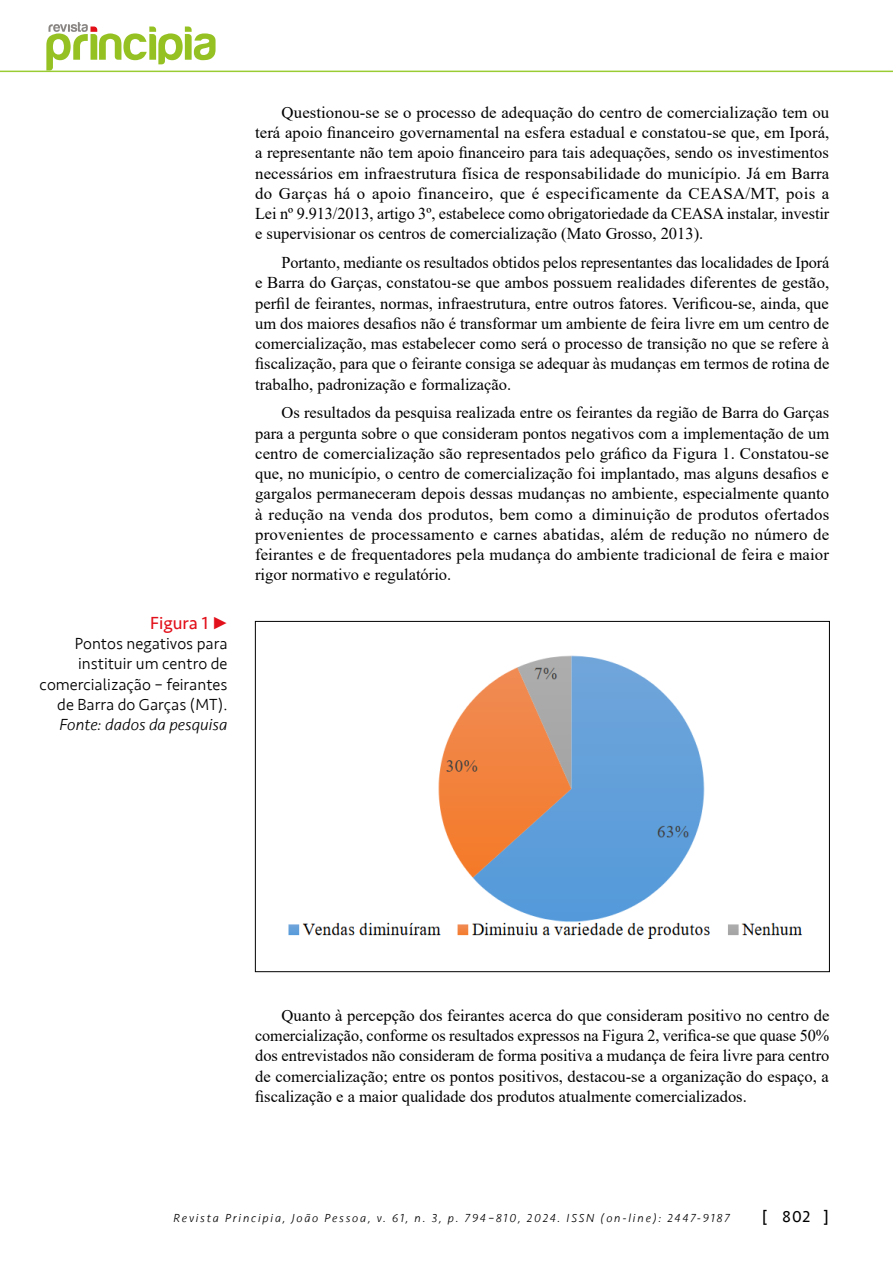
<style>
.page{position:relative;width:893px;height:1263px;background:#fff}
.page>*{position:absolute;margin:0;border:0;box-sizing:border-box;transform-origin:0 0}
.t1{font:18px "Seravek";color:#e2101a}
.t2{font:16.5px/20.2px "Times New Roman";color:#000;text-align:justify}
.t3{font:300 16.5px/20.2px "Seravek";color:#000;text-align:right}
.t4{font:italic 300 16.5px "Seravek";color:#000}
.t5{font:16.5px "Seravek";color:#000}
.t6{font:italic 300 12px "Seravek";letter-spacing:.15em;color:#000}
</style>
<div class="page">
<hr style="left:0;top:71px;width:893px;height:1px;background:#9c3">
<img style="left:288px;top:655px;width:515px;height:284px">
<svg style="left:46px;top:22px;width:170px;height:49px"></svg>
<p class="t1" style="left:150px;top:609px;width:79px">Figura 1 •</p>
<p class="t3" style="left:40px;top:634px;width:189px">Pontos negativos para instituir um centro de comercialização – feirantes de Barra do Garças (MT).</p>
<p class="t4" style="left:60px;top:715px;width:169px">Fonte: dados da pesquisa</p>
<p class="t2" style="left:255px;top:102px;width:576px;text-indent:26px">Questionou-se se o processo de adequação do centro de comercialização tem ou terá apoio financeiro governamental na esfera estadual e constatou-se que, em Iporá, a representante não tem apoio financeiro para tais adequações, sendo os investimentos necessários em infraestrutura física de responsabilidade do município. Já em Barra do Garças há o apoio financeiro, que é especificamente da CEASA/MT, pois a Lei nº 9.913/2013, artigo 3º, estabelece como obrigatoriedade da CEASA instalar, investir e supervisionar os centros de comercialização (Mato Grosso, 2013).</p>
<p class="t2" style="left:255px;top:252px;width:576px;text-indent:26px">Portanto, mediante os resultados obtidos pelos representantes das localidades de Iporá e Barra do Garças, constatou-se que ambos possuem realidades diferentes de gestão, perfil de feirantes, normas, infraestrutura, entre outros fatores. Verificou-se, ainda, que um dos maiores desafios não é transformar um ambiente de feira livre em um centro de comercialização, mas estabelecer como será o processo de transição no que se refere à fiscalização, para que o feirante consiga se adequar às mudanças em termos de rotina de trabalho, padronização e formalização.</p>
<p class="t2" style="left:255px;top:402px;width:576px;text-indent:26px">Os resultados da pesquisa realizada entre os feirantes da região de Barra do Garças para a pergunta sobre o que consideram pontos negativos com a implementação de um centro de comercialização são representados pelo gráfico da Figura 1. Constatou-se que, no município, o centro de comercialização foi implantado, mas alguns desafios e gargalos permaneceram depois dessas mudanças no ambiente, especialmente quanto à redução na venda dos produtos, bem como a diminuição de produtos ofertados provenientes de processamento e carnes abatidas, além de redução no número de feirantes e de frequentadores pela mudança do ambiente tradicional de feira e maior rigor normativo e regulatório.</p>
<p class="t2" style="left:255px;top:1005px;width:576px;text-indent:26px">Quanto à percepção dos feirantes acerca do que consideram positivo no centro de comercialização, conforme os resultados expressos na Figura 2, verifica-se que quase 50% dos entrevistados não consideram de forma positiva a mudança de feira livre para centro de comercialização; entre os pontos positivos, destacou-se a organização do espaço, a fiscalização e a maior qualidade dos produtos atualmente comercializados.</p>
<p class="t6" style="left:174px;top:1211px;width:558px">Revista Principia, João Pessoa, v. 61, n. 3, p. 794–810, 2024. ISSN (on-line): 2447-9187</p>
<p class="t5" style="left:762px;top:1204px;width:69px">[ 802 ]</p>
</div>
